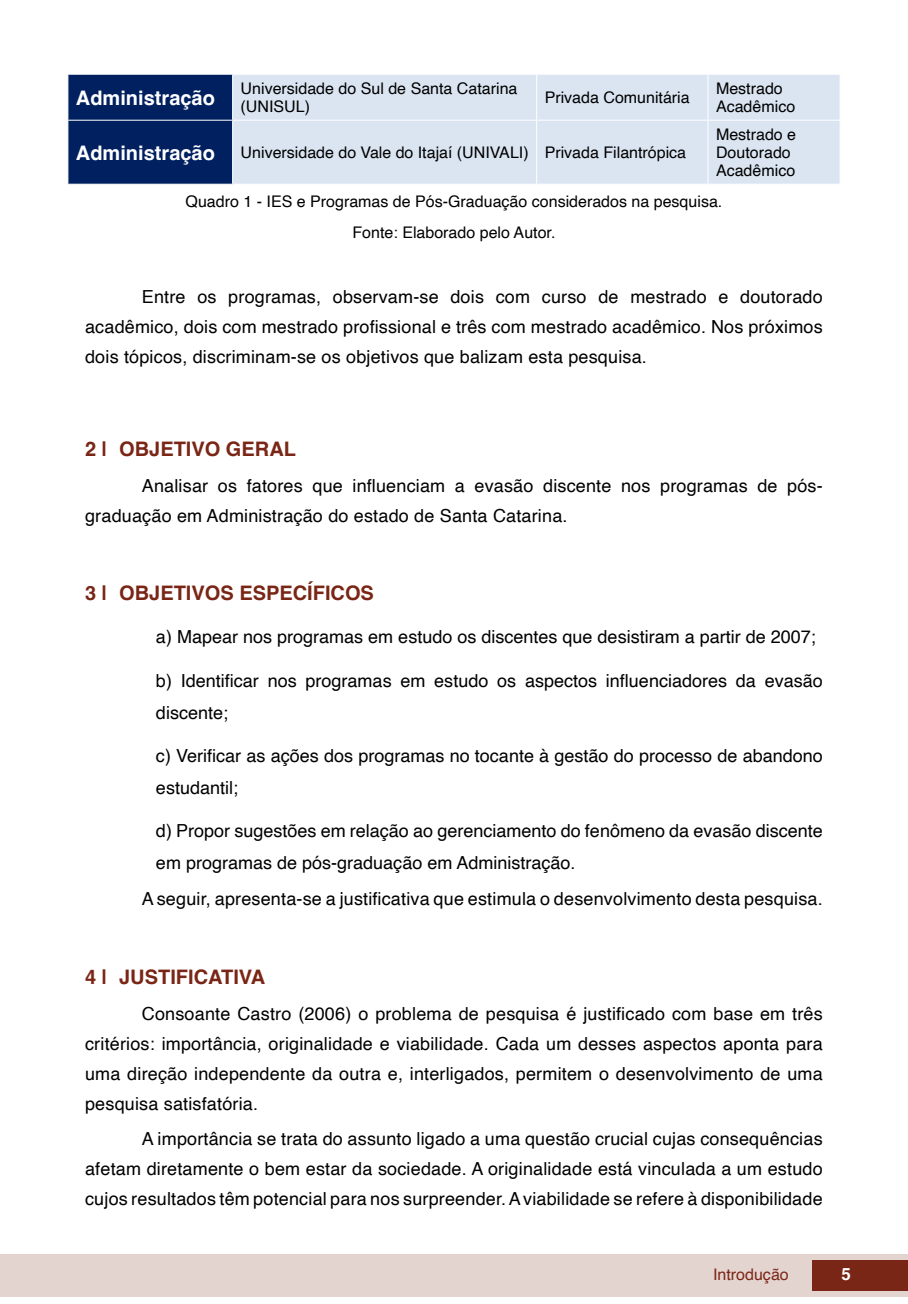
<style>
.page{position:relative;width:908px;height:1304px;background:#fff}
.page>*{position:absolute;margin:0;border:0;box-sizing:border-box;transform-origin:0 0}
.t1{font:700 20px "Helvetica";color:#7a2616}
.tab_txt{font:700 20px "Helvetica";color:#fff}
.txt{font:18px/30px "Helvetica";letter-spacing:.01em;color:#000;text-align:justify}
.lista_simples{font:18px/32px "Helvetica";color:#000}
.t2{font:700 16.8px "Helvetica";color:#fff}
.tab_txt-2{font:16px/18px "Helvetica";color:#000}
.imagens_graf_tab{font:16px "Helvetica";color:#000}
.t3{font:16px "Helvetica";color:#7a2616}
</style>
<div class="page">
<div style="left:0;top:1254px;width:906px;height:43px;background:#e4d4d0"></div>
<div style="left:812px;top:1261px;width:95px;height:30px;background:#7a2616"></div>
<div style="left:68px;top:75px;width:164px;height:109px;background:#002060"></div>
<div style="left:233px;top:75px;width:606px;height:109px;background:#dbe5f1"></div>
<hr style="left:536px;top:75px;width:1px;height:45px;background:#fff">
<hr style="left:707px;top:75px;width:1px;height:45px;background:#fff">
<hr style="left:67px;top:120px;width:165px;height:1px;background:#fff">
<hr style="left:232px;top:120px;width:304px;height:1px;background:#fff">
<hr style="left:536px;top:120px;width:171px;height:1px;background:#fff">
<hr style="left:536px;top:121px;width:1px;height:63px;background:#fff">
<hr style="left:707px;top:120px;width:133px;height:1px;background:#fff">
<hr style="left:707px;top:121px;width:1px;height:63px;background:#fff">
<p class="tab_txt" style="left:76px;top:85px;width:140px">Administração</p>
<p class="tab_txt-2" style="left:240px;top:80px;width:278px">Universidade do Sul de Santa Catarina (UNISUL)</p>
<p class="tab_txt-2" style="left:544px;top:89px;width:146px">Privada Comunitária</p>
<p class="tab_txt-2" style="left:715px;top:80px;width:81px">Mestrado<br>Acadêmico</p>
<p class="tab_txt" style="left:76px;top:140px;width:140px">Administração</p>
<p class="tab_txt-2" style="left:240px;top:144px;width:289px">Universidade do Vale do Itajaí (UNIVALI)</p>
<p class="tab_txt-2" style="left:544px;top:144px;width:143px">Privada Filantrópica</p>
<p class="tab_txt-2" style="left:715px;top:126px;width:82px">Mestrado e<br>Doutorado<br>Acadêmico</p>
<p class="imagens_graf_tab" style="left:185px;top:189px;width:538px">Quadro 1 - IES e Programas de Pós-Graduação considerados na pesquisa.</p>
<p class="imagens_graf_tab" style="left:352px;top:220px;width:204px">Fonte: Elaborado pelo Autor.</p>
<p class="txt" style="left:85px;top:283px;width:738px;text-indent:57px">Entre os programas, observam-se dois com curso de mestrado e doutorado acadêmico, dois com mestrado profissional e três com mestrado acadêmico. Nos próximos dois tópicos, discriminam-se os objetivos que balizam esta pesquisa.</p>
<p class="t1" style="left:85px;top:437px;width:212px">2 | OBJETIVO GERAL</p>
<p class="txt" style="left:85px;top:471px;width:738px;text-indent:57px">Analisar os fatores que influenciam a evasão discente nos programas de pós&shy;graduação em Administração do estado de Santa Catarina.</p>
<p class="t1" style="left:85px;top:581px;width:290px">3 | OBJETIVOS ESPECÍFICOS</p>
<p class="lista_simples" style="left:156px;top:622px;width:661px">a) Mapear nos programas em estudo os discentes que desistiram a partir de 2007;</p>
<p class="lista_simples" style="left:156px;top:665px;width:668px">b) Identificar nos programas em estudo os aspectos influenciadores da evasão discente;</p>
<p class="lista_simples" style="left:156px;top:740px;width:668px">c) Verificar as ações dos programas no tocante à gestão do processo de abandono estudantil;</p>
<p class="lista_simples" style="left:156px;top:816px;width:668px">d) Propor sugestões em relação ao gerenciamento do fenômeno da evasão discente em programas de pós-graduação em Administração.</p>
<p class="txt" style="left:142px;top:884px;width:682px">A seguir, apresenta-se a justificativa que estimula o desenvolvimento desta pesquisa.</p>
<p class="t1" style="left:85px;top:965px;width:181px">4 | JUSTIFICATIVA</p>
<p class="txt" style="left:85px;top:999px;width:738px;text-indent:57px">Consoante Castro (2006) o problema de pesquisa é justificado com base em três critérios: importância, originalidade e viabilidade. Cada um desses aspectos aponta para uma direção independente da outra e, interligados, permitem o desenvolvimento de uma pesquisa satisfatória.</p>
<p class="txt" style="left:85px;top:1125px;width:738px;text-indent:57px">A importância se trata do assunto ligado a uma questão crucial cujas consequências afetam diretamente o bem estar da sociedade. A originalidade está vinculada a um estudo cujos resultados têm potencial para nos surpreender. A viabilidade se refere à disponibilidade</p>
<p class="t3" style="left:712px;top:1262px;width:77px">Introdução</p>
<p class="t2" style="left:841px;top:1264px;width:11px">5</p>
</div>
